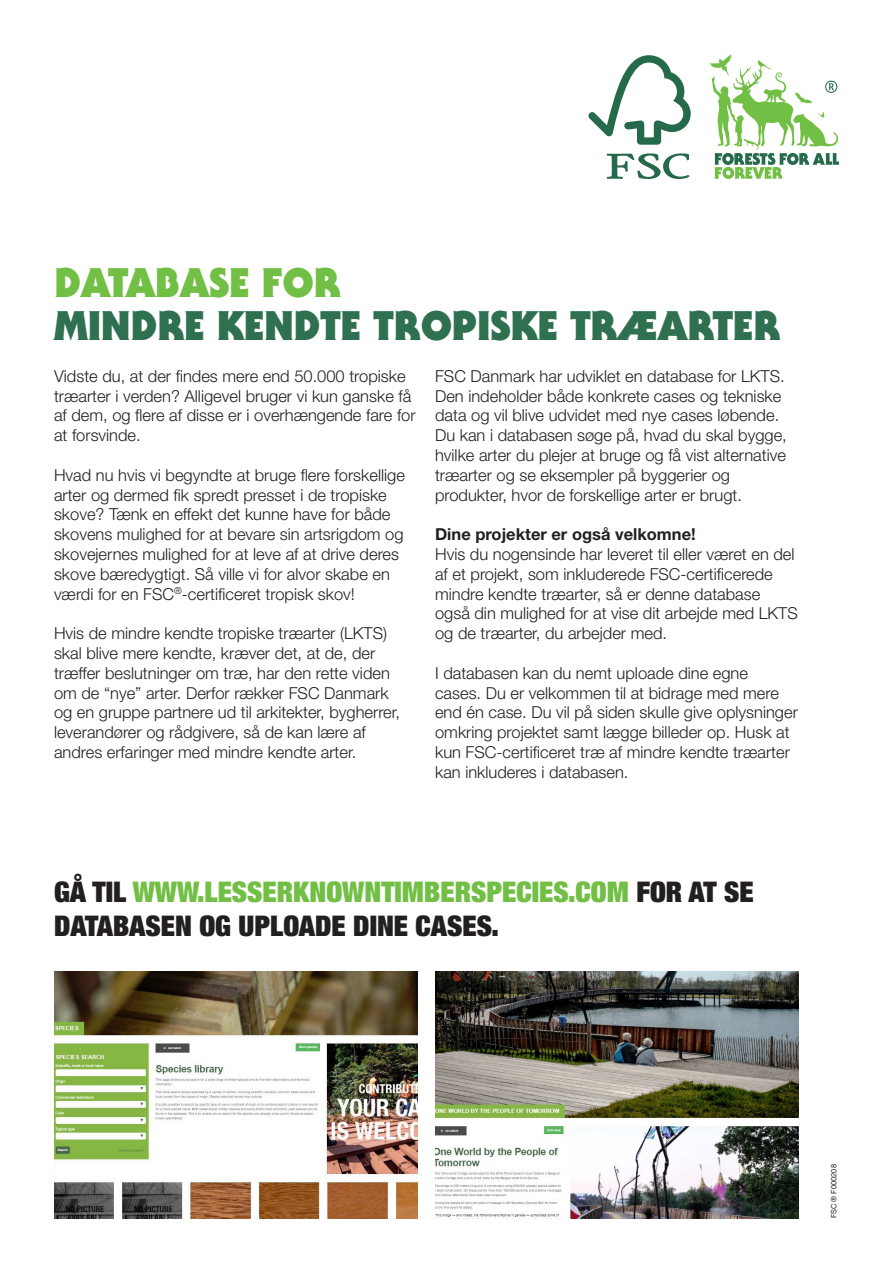
<style>
.page{position:relative;width:893px;height:1263px;background:#fff}
.page>*{position:absolute;margin:0;border:0;box-sizing:border-box;transform-origin:0 0}
.t1{font:900 40.5px "Serif Gothic Std";color:#2e704f}
.t2{font:900 40.5px "Serif Gothic Std";color:#71bf44}
.t3{font:900 condensed 28.5px/34.2px "Helvetica Neue LT Std";color:#231f20}
.t4{font:300 16.5px/19.8px "Helvetica Neue LT Std";color:#231f20}
.t5{font:700 16.5px "Helvetica Neue LT Std";color:#231f20}
.t6{font:7.5px "Helvetica Neue LT Std";color:#231f20}
.s1{color:#71bf44}
</style>
<div class="page">
<svg style="left:588px;top:55px;width:103px;height:90px"></svg>
<svg style="left:607px;top:153px;width:83px;height:26px"></svg>
<svg style="left:709px;top:54px;width:130px;height:125px"></svg>
<img style="left:54px;top:972px;width:363px;height:246px">
<img style="left:435px;top:972px;width:363px;height:246px">
<p class="t2" style="left:54px;top:257px;width:288px">DATABASE FOR</p>
<p class="t1" style="left:54px;top:300px;width:728px">MINDRE KENDTE TROPISKE TRÆARTER</p>
<p class="t4" style="left:54px;top:366px;width:363px">Vidste du, at der findes mere end 50.000 tropiske træarter i verden? Alligevel bruger vi kun ganske få af dem, og flere af disse er i overhængende fare for at forsvinde.</p>
<p class="t4" style="left:54px;top:465px;width:352px">Hvad nu hvis vi begyndte at bruge flere forskellige arter og dermed fik spredt presset i de tropiske skove? Tænk en effekt det kunne have for både skovens mulighed for at bevare sin artsrigdom og skovejernes mulighed for at leve af at drive deres skove bæredygtigt. Så ville vi for alvor skabe en værdi for en FSC<sup>®</sup>-certificeret tropisk skov!</p>
<p class="t4" style="left:54px;top:623px;width:348px">Hvis de mindre kendte tropiske træarter (LKTS) skal blive mere kendte, kræver det, at de, der træffer beslutninger om træ, har den rette viden om de “nye” arter. Derfor rækker FSC Danmark og en gruppe partnere ud til arkitekter, bygherrer, leverandører og rådgivere, så de kan lære af andres erfaringer med mindre kendte arter.</p>
<p class="t4" style="left:435px;top:366px;width:353px">FSC Danmark har udviklet en database for LKTS.<br>Den indeholder både konkrete cases og tekniske data og vil blive udvidet med nye cases løbende.<br>Du kan i databasen søge på, hvad du skal bygge, hvilke arter du plejer at bruge og få vist alternative træarter og se eksempler på byggerier og produkter, hvor de forskellige arter er brugt.</p>
<p class="t5" style="left:435px;top:524px;width:262px">Dine projekter er også velkomne!</p>
<p class="t4" style="left:435px;top:544px;width:364px">Hvis du nogensinde har leveret til eller været en del af et projekt, som inkluderede FSC-certificerede mindre kendte træarter, så er denne database også din mulighed for at vise dit arbejde med LKTS og de træarter, du arbejder med.</p>
<p class="t4" style="left:435px;top:663px;width:364px">I databasen kan du nemt uploade dine egne cases. Du er velkommen til at bidrage med mere end én case. Du vil på siden skulle give oplysninger omkring projektet samt lægge billeder op. Husk at kun FSC-certificeret træ af mindre kendte træarter kan inkluderes i databasen.</p>
<p class="t3" style="left:54px;top:874px;width:701px">GÅ TIL <span class="s1">WWW.LESSERKNOWNTIMBERSPECIES.COM</span> FOR AT SE<br>DATABASEN OG UPLOADE DINE CASES.</p>
<p class="t6" style="left:829px;top:1218px;width:56px;rotate:-90deg">FSC ® F000208</p>
</div>
